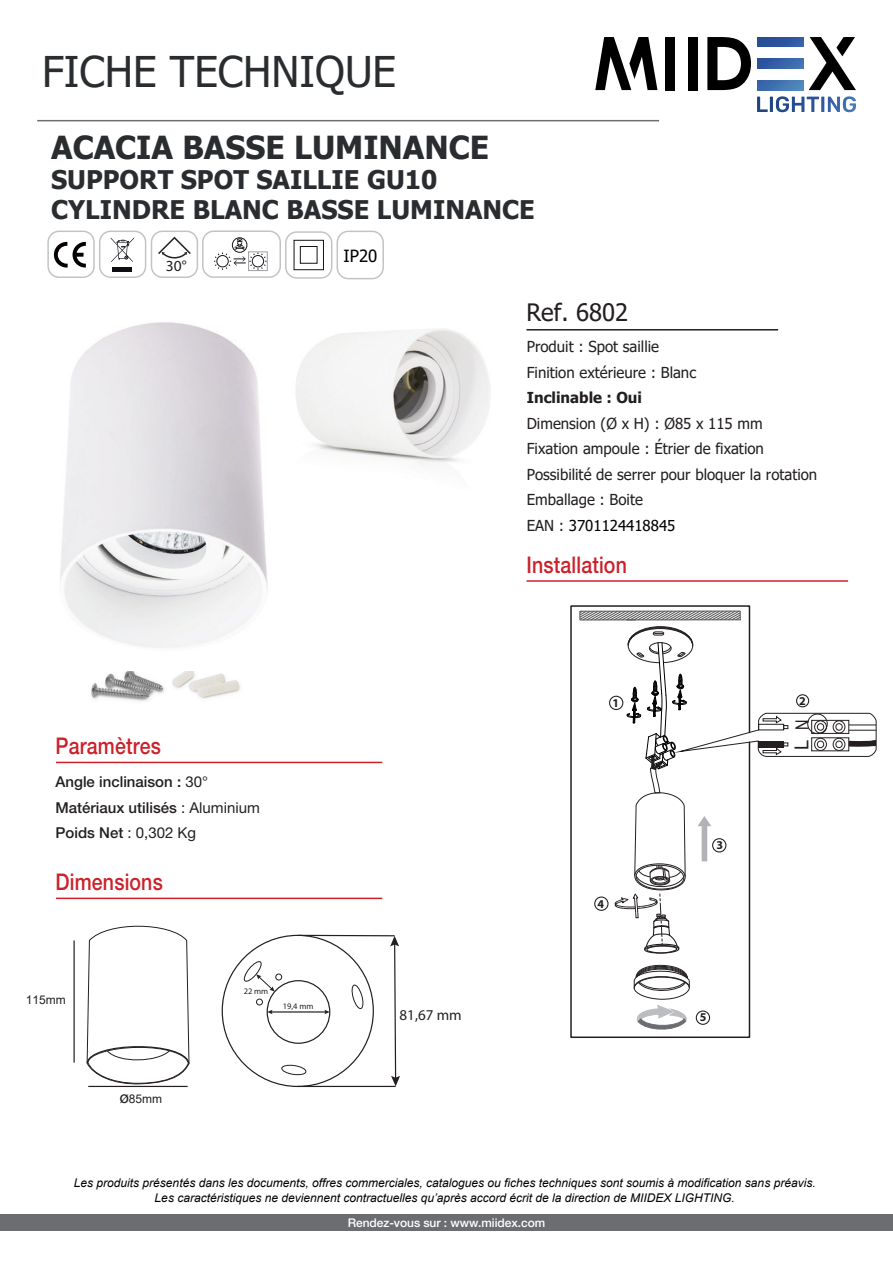
<style>
.page{position:relative;width:893px;height:1263px;background:#fff}
.page>*{position:absolute;margin:0;border:0;box-sizing:border-box;transform-origin:0 0}
.t1{font:42.3px "Tahoma";color:#292d2f}
.t2{font:700 31.65px "Tahoma";color:#292d2f}
.t3{font:700 25.65px/30.6px "Tahoma";color:#292d2f}
.t4{font:24px "Tahoma";color:#231f20}
.t5{font:500 22.95px "Helvetica Neue LT Std";letter-spacing:.01em;color:#cb212b;scale:.85 1}
.t6{font:19.2px "Arial";color:#231f20;scale:.96 1}
.t7{font:18.45px "Arial";color:#231f20;scale:.79 1}
.t8{font:16.8px "Tahoma";color:#000}
.t9{font:15.45px "Myriad Pro";color:#231f20}
.t10{font:15.15px/25.5px "Tahoma";color:#231f20}
.t11{font:700 15.15px "Tahoma";color:#231f20}
.t12{font:500 15px/25.5px "Helvetica Neue LT Std";color:#231f20}
.t13{font:15px "Tahoma";color:#000}
.t14{font:15px "Myriad Pro";color:#231f20}
.t15{font:italic 12px/14.4px "Arial";color:#000001;text-align:center}
.t16{font:500 12px "Helvetica Neue LT Std";letter-spacing:-.005em;color:#fff}
.t17{font:12px "Arial";color:#231f20}
.t18{font:700 12px "Myriad Pro";color:#231f20}
.t19{font:8.4px "Myriad Pro";color:#231f20}
.s1{font-weight:400}
.s2{font-family:"Helvetica Neue LT Std";font-weight:500}
.s3{font-size:15.15px;color:#231f20}
</style>
<div class="page">
<img style="left:91px;top:671px;width:149px;height:30px">
<hr style="left:526px;top:329px;width:252px;height:1px;background:#231f20">
<div style="left:47px;top:231px;width:48px;height:47px;border:1px solid #c1c4c7;border-radius:11px"></div>
<div style="left:99px;top:231px;width:47px;height:47px;border:1px solid #c1c4c7;border-radius:11px"></div>
<svg style="left:54px;top:242px;width:32px;height:26px"></svg>
<svg style="left:111px;top:237px;width:23px;height:25px"></svg>
<div style="left:113px;top:267px;width:19px;height:5px;background:#0f0c12"></div>
<div style="left:151px;top:231px;width:47px;height:47px;border:1px solid #c1c4c7;border-radius:11px"></div>
<svg style="left:158px;top:236px;width:33px;height:23px"></svg>
<div style="left:0;top:1214px;width:893px;height:16px;background:#6c6d70"></div>
<hr style="left:74px;top:940px;width:1px;height:123px;background:#231f20">
<hr style="left:88px;top:1086px;width:100px;height:1px;background:#231f20">
<svg style="left:86px;top:925px;width:104px;height:160px"></svg>
<svg style="left:751px;top:694px;width:126px;height:63px"></svg>
<svg style="left:570px;top:605px;width:181px;height:433px"></svg>
<img style="left:295px;top:328px;width:196px;height:138px">
<div style="left:267px;top:980px;width:63px;height:64px;border:1px solid #231f20;border-radius:50%"></div>
<hr style="left:271px;top:1011px;width:55px;height:1px;background:#231f20">
<svg style="left:267px;top:1010px;width:5px;height:4px"></svg>
<svg style="left:324px;top:1010px;width:6px;height:4px"></svg>
<div style="left:256px;top:999px;width:7px;height:6px;border:1px solid #231f20;border-radius:50%"></div>
<svg style="left:281px;top:1064px;width:26px;height:12px"></svg>
<svg style="left:351px;top:984px;width:13px;height:25px"></svg>
<svg style="left:243px;top:961px;width:39px;height:31px"></svg>
<svg style="left:390px;top:936px;width:10px;height:150px"></svg>
<hr style="left:298px;top:935px;width:97px;height:1px;background:#231f20">
<hr style="left:298px;top:1086px;width:98px;height:1px;background:#231f20">
<hr style="left:37px;top:120px;width:622px;height:1px;background:#6c6d70">
<svg style="left:809px;top:37px;width:47px;height:53px"></svg>
<svg style="left:707px;top:37px;width:44px;height:53px"></svg>
<div style="left:688px;top:37px;width:10px;height:53px;background:#000001"></div>
<div style="left:665px;top:37px;width:10px;height:53px;background:#000001"></div>
<svg style="left:757px;top:96px;width:99px;height:16px"></svg>
<svg style="left:595px;top:37px;width:62px;height:53px"></svg>
<svg style="left:757px;top:37px;width:46px;height:9px"></svg>
<svg style="left:757px;top:59px;width:46px;height:9px"></svg>
<svg style="left:757px;top:81px;width:46px;height:9px"></svg>
<div style="left:232px;top:237px;width:15px;height:16px;border:1px solid #18151a;border-radius:50%"></div>
<div style="left:248px;top:252px;width:19px;height:19px;border:1px solid #9aa0a3"></div>
<svg style="left:213px;top:238px;width:54px;height:32px"></svg>
<div style="left:202px;top:230px;width:79px;height:48px;border:1px solid #c1c4c7;border-radius:11px"></div>
<hr style="left:526px;top:580px;width:322px;height:2px;background:#d01f26">
<img style="left:60px;top:322px;width:208px;height:326px">
<hr style="left:56px;top:762px;width:326px;height:1px;background:#d01f26">
<hr style="left:56px;top:898px;width:326px;height:1px;background:#d01f26">
<div style="left:285px;top:231px;width:47px;height:48px;border:1px solid #c1c4c7;border-radius:11px"></div>
<div style="left:294px;top:240px;width:30px;height:30px;border:1px solid #111314"></div>
<div style="left:300px;top:246px;width:17px;height:18px;border:1px solid #111314"></div>
<div style="left:337px;top:231px;width:47px;height:48px;border:1px solid #c1c4c7;border-radius:11px"></div>
<h1 class="t1" style="left:42px;top:43px;width:356px">FICHE TECHNIQUE</h1>
<h2 class="t2" style="left:51px;top:126px;width:440px">ACACIA BASSE LUMINANCE</h2>
<h3 class="t3" style="left:51px;top:165px;width:485px">SUPPORT SPOT SAILLIE GU10<br>CYLINDRE BLANC BASSE LUMINANCE</h3>
<p class="t9" style="left:166px;top:256px;width:22px">30°</p>
<h3 class="t8" style="left:343px;top:245px;width:35px">IP20</h3>
<h3 class="t5" style="left:56px;top:732px;width:125px">Paramètres</h3>
<p class="t12" style="left:56px;top:769px;width:206px">Angle inclinaison : <span class="s1">30°<br></span>Matériaux utilisés <span class="s1">: Aluminium<br></span>Poids Net <span class="s1">: 0,302 Kg</span></p>
<h3 class="t5" style="left:56px;top:868px;width:128px">Dimensions</h3>
<p class="t17" style="left:26px;top:991px;width:42px">115mm</p>
<p class="t17" style="left:120px;top:1090px;width:44px"><span class="s2">Ø</span>85mm</p>
<p class="t19" style="left:244px;top:986px;width:26px">22 mm</p>
<p class="t19" style="left:283px;top:1000px;width:32px">19,4 mm</p>
<p class="t14" style="left:400px;top:1005px;width:64px">81,67 mm</p>
<h3 class="t4" style="left:526px;top:296px;width:103px">Ref. 6802</h3>
<p class="t10" style="left:527px;top:335px;width:171px">Produit : Spot saillie<br>Finition extérieure : Blanc</p>
<p class="t11" style="left:527px;top:387px;width:117px">Inclinable : Oui</p>
<p class="t10" style="left:527px;top:411px;width:292px">Dimension (Ø x H) : Ø85 x 115 mm<br>Fixation ampoule : Étrier de fixation<br>Possibilité de serrer pour bloquer la rotation<br>Emballage : Boite</p>
<p class="t13" style="left:527px;top:515px;width:150px"><span class="s3">EAN :</span> 3701124418845</p>
<h3 class="t5" style="left:526px;top:551px;width:120px">Installation</h3>
<p class="t18" style="left:613px;top:695px;width:8px">1</p>
<p class="t18" style="left:799px;top:693px;width:8px">2</p>
<p class="t18" style="left:597px;top:896px;width:8px">4</p>
<p class="t18" style="left:716px;top:837px;width:8px">3</p>
<p class="t18" style="left:700px;top:1009px;width:8px">5</p>
<h3 class="t7" style="left:790px;top:730px;width:15px;rotate:-90deg">N</h3>
<h3 class="t6" style="left:789px;top:750px;width:12px;rotate:-90deg">L</h3>
<p class="t15" style="left:74px;top:1176px;width:743px">Les produits présentés dans les documents, offres commerciales, catalogues ou fiches techniques sont soumis à modification sans préavis.<br>Les caractéristiques ne deviennent contractuelles qu’après accord écrit de la direction de MIIDEX LIGHTING.</p>
<p class="t16" style="left:348px;top:1215px;width:199px">Rendez-vous sur : www.miidex.com</p>
</div>
